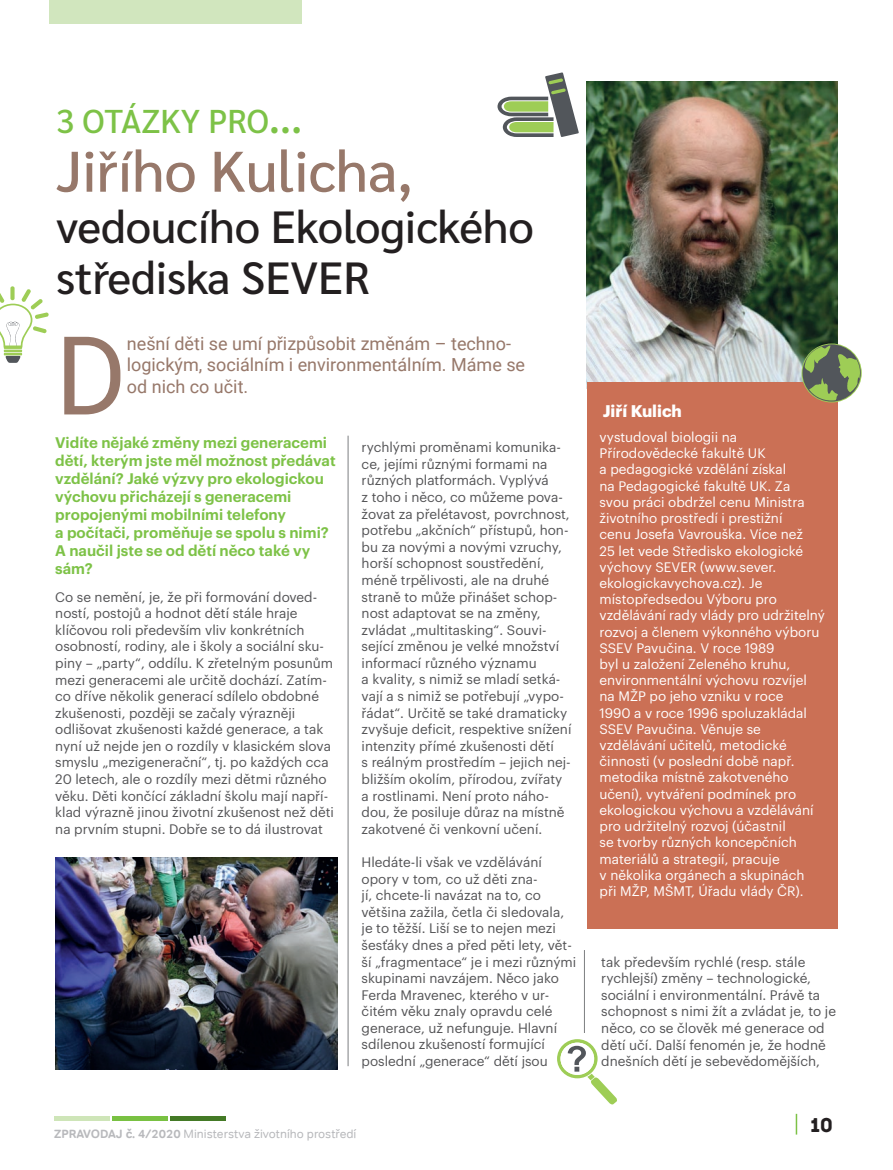
<style>
.page{position:relative;width:893px;height:1170px;background:#fff}
.page>*{position:absolute;margin:0;border:0;box-sizing:border-box;transform-origin:0 0}
.t1{font:109.2px "Roboto";color:#97786a}
.t2{font:500 57px "Sarabun";color:#97786a}
.t3{font:500 45px/51px "Sarabun";color:#231f20}
.t4{font:500 33px "Sarabun";color:#7dc247}
.t5{font:21.15px "Archive";color:#231f20}
.t6{font:18px/21.6px "Roboto";color:#97786a}
.t7{font:700 16.5px "Graphik LG";color:#fff}
.t8{font:600 15px/18px "Graphik LG";color:#7dc247}
.t9{font:13.5px/16.6px "Graphik LG";color:#535355}
.t10{font:13.5px/16.2px "Graphik LG";color:#fff}
.t11{font:12px "Tondo Corp";color:#b8b9bc}
.s1{font-size:45px}
.s2{font-weight:700}
</style>
<div class="page">
<svg style="left:170px;top:1116px;width:56px;height:3px"></svg>
<svg style="left:54px;top:1116px;width:56px;height:3px"></svg>
<svg style="left:112px;top:1116px;width:56px;height:3px"></svg>
<svg style="left:796px;top:1113px;width:1px;height:21px"></svg>
<div style="left:49px;top:0;width:253px;height:23px;background:#d1e6be"></div>
<img style="left:587px;top:81px;width:251px;height:301px">
<div style="left:587px;top:382px;width:251px;height:546px;background:#cb7055"></div>
<hr style="left:348px;top:435px;width:1px;height:631px;background:#7c7e81">
<hr style="left:584px;top:949px;width:1px;height:83px;background:#7c7e81">
<img style="left:55px;top:857px;width:282px;height:212px">
<svg style="left:497px;top:72px;width:82px;height:65px"></svg>
<svg style="left:802px;top:343px;width:59px;height:58px;background:#809065"></svg>
<hr style="left:4px;top:346px;width:18px;height:3px;background:#9ecd56">
<hr style="left:4px;top:349px;width:18px;height:3px;background:#9ecd56">
<svg style="left:4px;top:353px;width:18px;height:10px"></svg>
<div style="left:10px;top:286px;width:5px;height:14px;background:#9ecd56;border-radius:2px"></div>
<svg style="left:0;top:289px;width:49px;height:58px"></svg>
<svg style="left:557px;top:1039px;width:60px;height:65px"></svg>
<h3 class="t4" style="left:56px;top:102px;width:248px">3 otázky pro<span class="s1">…</span></h3>
<h2 class="t2" style="left:56px;top:139px;width:358px">Jiřího Kulicha,</h2>
<h3 class="t3" style="left:56px;top:202px;width:479px">vedoucího Ekologického střediska SEVER</h3>
<h1 class="t1" style="left:55px;top:299px;width:73px">D</h1>
<h3 class="t6" style="left:127px;top:332px;width:400px">nešní děti se umí přizpůsobit změnám – techno&shy;logickým, sociálním i environmentálním. Máme se od nich co učit.</h3>
<p class="t9" style="left:362px;top:438px;width:211px">rychlými proměnami komunika&shy;ce, jejími různými formami na různých platformách. Vyplývá<br>z toho i něco, co můžeme pova&shy;žovat za přelétavost, povrchnost, potřebu „akčních“ přístupů, hon&shy;bu za novými a novými vzruchy, horší schopnost soustředění, méně trpělivosti, ale na druhé straně to může přinášet schop&shy;nost adaptovat se na změny, zvládat „multitasking“. Souvi&shy;sející změnou je velké množství informací různého významu<br>a kvality, s nimiž se mladí setká&shy;vají a s nimiž se potřebují „vypo&shy;řádat“. Určitě se také dramaticky zvyšuje deficit, respektive snížení intenzity přímé zkušenosti dětí<br>s reálným prostředím – jejich nej&shy;bližším okolím, přírodou, zvířaty a rostlinami. Není proto náho&shy;dou, že posiluje důraz na místně zakotvené či venkovní učení.</p>
<p class="t9" style="left:362px;top:852px;width:216px">Hledáte-li však ve vzdělávání opory v tom, co už děti zna-<br>jí, chcete-li navázat na to, co většina zažila, četla či sledovala, je to těžší. Liší se to nejen mezi šesťáky dnes a před pěti lety, vět&shy;ší „fragmentace“ je i mezi různými skupinami navzájem. Něco jako<br>Ferda Mravenec, kterého v ur&shy;čitém věku znaly opravdu celé generace, už nefunguje. Hlavní sdílenou zkušeností formující poslední „generace“ dětí jsou</p>
<p class="t8" style="left:55px;top:432px;width:282px">Vidíte nějaké změny mezi generacemi dětí, kterým jste měl možnost předávat vzdělání? Jaké výzvy pro ekologickou výchovu přicházejí s generacemi propojenými mobilními telefony<br>a počítači, proměňuje se spolu s nimi?<br>A naučil jste se od dětí něco také vy sám?</p>
<p class="t9" style="left:55px;top:587px;width:280px">Co se nemění, je, že při formování doved&shy;ností, postojů a hodnot dětí stále hraje klíčovou roli především vliv konkrétních osobností, rodiny, ale i školy a sociální sku&shy;piny – „party“, oddílu. K zřetelným posunům mezi generacemi ale určitě dochází. Zatím&shy;co dříve několik generací sdílelo obdobné zkušenosti, později se začaly výrazněji odlišovat zkušenosti každé generace, a tak nyní už nejde jen o rozdíly v klasickém slova smyslu „mezigenerační“, tj. po každých cca 20 letech, ale o rozdíly mezi dětmi různého věku. Děti končící základní školu mají napří&shy;klad výrazně jinou životní zkušenost než děti na prvním stupni. Dobře se to dá ilustrovat</p>
<p class="t11" style="left:54px;top:1126px;width:304px"><span class="s2">ZPRAVODAJ Č. 4/2020</span> Ministerstva životního prostředí</p>
<p class="t7" style="left:603px;top:398px;width:81px">Jiří Kulich</p>
<p class="t10" style="left:600px;top:428px;width:227px">vystudoval biologii na<br>Přírodovědecké fakultě UK<br>a pedagogické vzdělání získal<br>na Pedagogické fakultě UK. Za<br>svou práci obdržel cenu Ministra životního prostředí i prestižní<br>cenu Josefa Vavrouška. Více než<br>25 let vede Středisko ekologické výchovy SEVER (www.sever. ekologickavychova.cz). Je místopředsedou Výboru pro vzdělávání rady vlády pro udržitelný rozvoj a členem výkonného výboru<br>SSEV Pavučina. V roce 1989<br>byl u založení Zeleného kruhu, environmentální výchovu rozvíjel na MŽP po jeho vzniku v roce<br>1990 a v roce 1996 spoluzakládal<br>SSEV Pavučina. Věnuje se vzdělávání učitelů, metodické činnosti (v poslední době např. metodika místně zakotveného učení), vytváření podmínek pro ekologickou výchovu a vzdělávání pro udržitelný rozvoj (účastnil<br>se tvorby různých koncepčních materiálů a strategií, pracuje<br>v několika orgánech a skupinách při MŽP, MŠMT, Úřadu vlády ČR).</p>
<p class="t9" style="left:601px;top:952px;width:236px">tak především rychlé (resp. stále rychlejší) změny – technologické, sociální i environmentální. Právě ta schopnost s nimi žít a zvládat je, to je něco, co se člověk mé generace od dětí učí. Další fenomén je, že hodně dnešních dětí je sebevědomějších,</p>
<h3 class="t5" style="left:810px;top:1112px;width:24px">10</h3>
</div>
